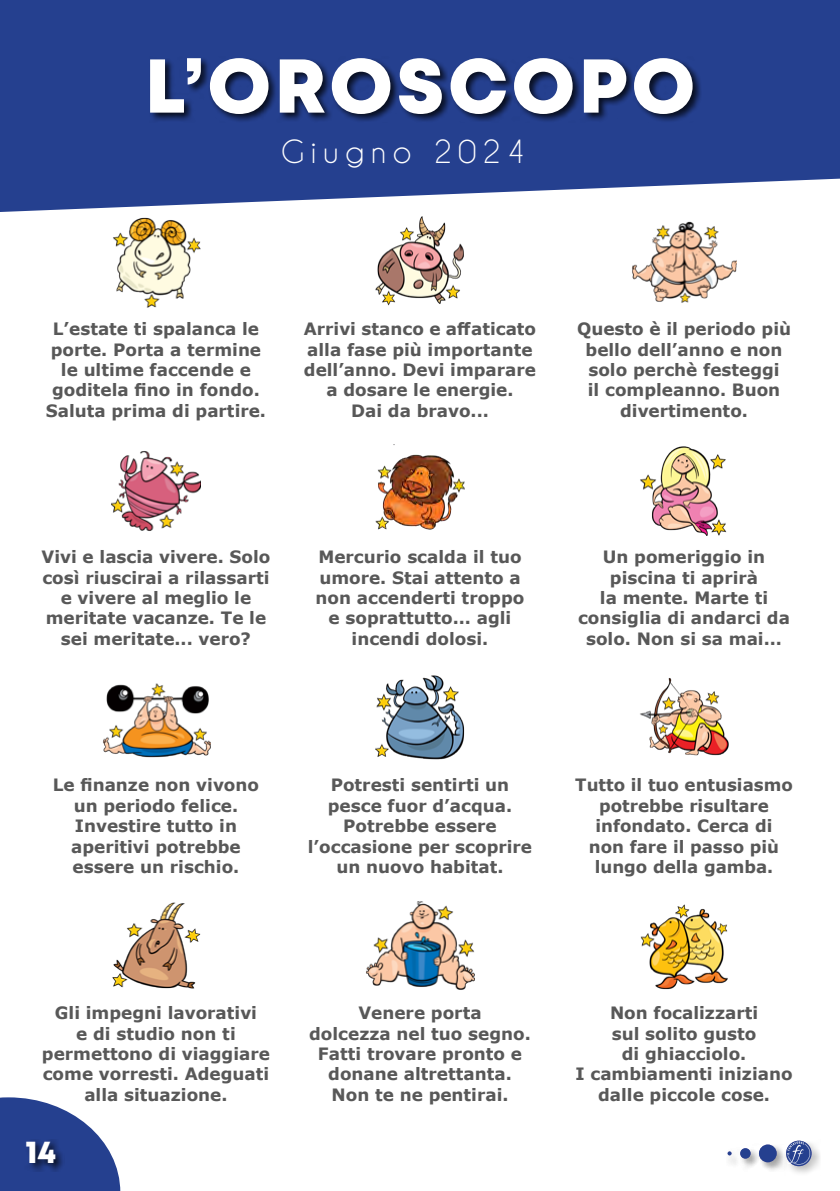
<style>
.page{position:relative;width:840px;height:1191px;background:#fff}
.page>*{position:absolute;margin:0;border:0;box-sizing:border-box;transform-origin:0 0}
.t1{font:76px "Mont Heavy DEMO";letter-spacing:.05em;color:#fff}
.t2{font:32px "Mont Heavy DEMO";color:#fff}
.t3{font:30px "Caviar Dreams";letter-spacing:.2em;color:#fff}
.t4{font:700 17px/20.4px "Verdana";color:#585858;text-align:center}
</style>
<div class="page">
<svg style="left:0;top:1097px;width:120px;height:94px"></svg>
<div style="left:25px;top:1139px;width:40px;height:32px;background:#000;opacity:.75"></div>
<div style="left:784px;top:1139px;width:36px;height:36px;background:#000;opacity:.25"></div>
<div style="left:726px;top:1143px;width:60px;height:28px;background:#000;opacity:.2"></div>
<div style="left:739px;top:1148px;width:11px;height:10px;background:#25408f;border-radius:50%"></div>
<svg style="left:727px;top:1151px;width:4px;height:4px"></svg>
<div style="left:758px;top:1144px;width:18px;height:18px;background:#25408f;border-radius:50%"></div>
<svg style="left:785px;top:1140px;width:26px;height:26px"></svg>
<svg style="left:786px;top:1141px;width:23px;height:23px"></svg>
<svg style="left:0;top:0;width:839px;height:212px;background:#3a529a"></svg>
<div style="left:149px;top:57px;width:552px;height:66px;background:#000;opacity:.75"></div>
<img style="left:375px;top:675px;width:89px;height:85px">
<img style="left:103px;top:683px;width:108px;height:75px">
<img style="left:640px;top:678px;width:87px;height:78px">
<img style="left:375px;top:454px;width:89px;height:76px">
<img style="left:640px;top:446px;width:87px;height:89px">
<img style="left:112px;top:451px;width:88px;height:80px">
<img style="left:375px;top:217px;width:89px;height:89px">
<img style="left:113px;top:217px;width:87px;height:90px">
<img style="left:632px;top:221px;width:104px;height:82px">
<img style="left:366px;top:901px;width:108px;height:89px">
<img style="left:640px;top:904px;width:87px;height:86px">
<img style="left:112px;top:902px;width:88px;height:87px">
<h1 class="t1" style="left:145px;top:43px;width:551px">L’OROSCOPO</h1>
<h3 class="t3" style="left:280px;top:133px;width:246px">Giugno 2024</h3>
<p class="t4" style="left:46px;top:318px;width:221px">L’estate ti spalanca le porte. Porta a termine le ultime faccende e goditela fino in fondo.<br>Saluta prima di partire.</p>
<p class="t4" style="left:576px;top:318px;width:215px">Questo è il periodo più bello dell’anno e non solo perchè festeggi<br>il compleanno. Buon divertimento.</p>
<p class="t4" style="left:303px;top:318px;width:234px">Arrivi stanco e affaticato alla fase più importante dell’anno. Devi imparare a dosare le energie.<br>Dai da bravo...</p>
<p class="t4" style="left:41px;top:546px;width:230px">Vivi e lascia vivere. Solo così riuscirai a rilassarti e vivere al meglio le meritate vacanze. Te le sei meritate... vero?</p>
<p class="t4" style="left:577px;top:546px;width:213px">Un pomeriggio in piscina ti aprirà<br>la mente. Marte ti consiglia di andarci da solo. Non si sa mai...</p>
<p class="t4" style="left:315px;top:546px;width:210px">Mercurio scalda il tuo umore. Stai attento a non accenderti troppo e soprattutto... agli incendi dolosi.</p>
<p class="t4" style="left:53px;top:774px;width:208px">Le finanze non vivono un periodo felice.<br>Investire tutto in aperitivi potrebbe essere un rischio.</p>
<p class="t4" style="left:575px;top:774px;width:219px">Tutto il tuo entusiasmo potrebbe risultare infondato. Cerca di<br>non fare il passo più lungo della gamba.</p>
<p class="t4" style="left:308px;top:774px;width:226px">Potresti sentirti un pesce fuor d’acqua.<br>Potrebbe essere l’occasione per scoprire un nuovo habitat.</p>
<p class="t4" style="left:42px;top:1002px;width:229px">Gli impegni lavorativi<br>e di studio non ti permettono di viaggiare come vorresti. Adeguati alla situazione.</p>
<p class="t4" style="left:575px;top:1002px;width:218px">Non focalizzarti<br>sul solito gusto<br>di ghiacciolo.<br>I cambiamenti iniziano dalle piccole cose.</p>
<p class="t4" style="left:309px;top:1002px;width:223px">Venere porta<br>dolcezza nel tuo segno.<br>Fatti trovare pronto e donane altrettanta.<br>Non te ne pentirai.</p>
<h2 class="t2" style="left:26px;top:1133px;width:32px">14</h2>
</div>
